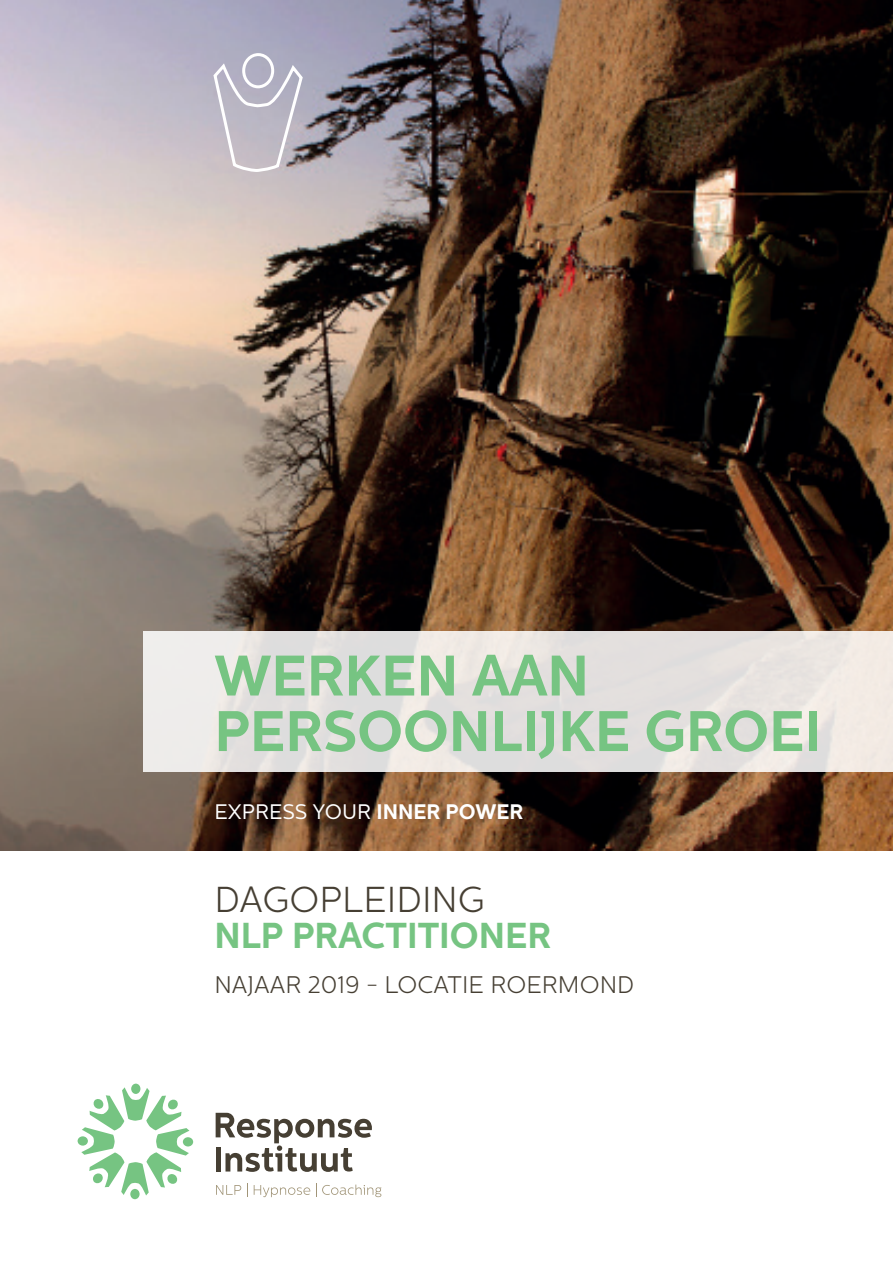
<style>
.page{position:relative;width:893px;height:1263px;background:#fff}
.page>*{position:absolute;margin:0;border:0;box-sizing:border-box;transform-origin:0 0}
.t1{font:700 57px/55.5px "Centrale Sans";color:#76c482}
.t2{font:700 36px "Centrale Sans";color:#76c482}
.t3{font:300 36px "Centrale Sans";color:#463f33}
.t4{font:300 24px "Centrale Sans";color:#463f33}
.t5{font:21px "Centrale Sans";color:#fff}
.s1{font-weight:700}
</style>
<div class="page">
<img style="left:0;top:0;width:893px;height:850px">
<svg style="left:216px;top:1185px;width:25px;height:10px"></svg>
<svg style="left:247px;top:1184px;width:1px;height:13px"></svg>
<svg style="left:254px;top:1185px;width:56px;height:12px"></svg>
<svg style="left:316px;top:1184px;width:65px;height:13px"></svg>
<svg style="left:216px;top:1113px;width:156px;height:59px"></svg>
<div style="left:78px;top:1136px;width:10px;height:10px;background:#76c482;border-radius:50%"></div>
<div style="left:130px;top:1189px;width:10px;height:10px;background:#76c482;border-radius:50%"></div>
<div style="left:183px;top:1137px;width:10px;height:9px;background:#76c482;border-radius:50%"></div>
<svg style="left:81px;top:1087px;width:108px;height:108px"></svg>
<div style="left:131px;top:1083px;width:10px;height:11px;background:#76c482;border-radius:50%"></div>
<svg style="left:212px;top:58px;width:93px;height:115px;background:#bfbbc6"></svg>
<div style="left:242px;top:53px;width:32px;height:36px;border:3px solid #fff;border-radius:50%"></div>
<div style="left:143px;top:631px;width:750px;height:141px;background:linear-gradient(to right,#e5e4e3,#e9e3df)"></div>
<p class="t1" style="left:214px;top:647px;width:608px">WERKEN AAN<br>PERSOONLIJKE GROEI</p>
<p class="t5" style="left:214px;top:800px;width:310px">EXPRESS YOUR <span class="s1">INNER POWER</span></p>
<p class="t3" style="left:214px;top:879px;width:272px">DAGOPLEIDING</p>
<p class="t2" style="left:214px;top:913px;width:338px">NLP PRACTITIONER</p>
<p class="t4" style="left:214px;top:971px;width:421px">NAJAAR 2019 - LOCATIE ROERMOND</p>
</div>
